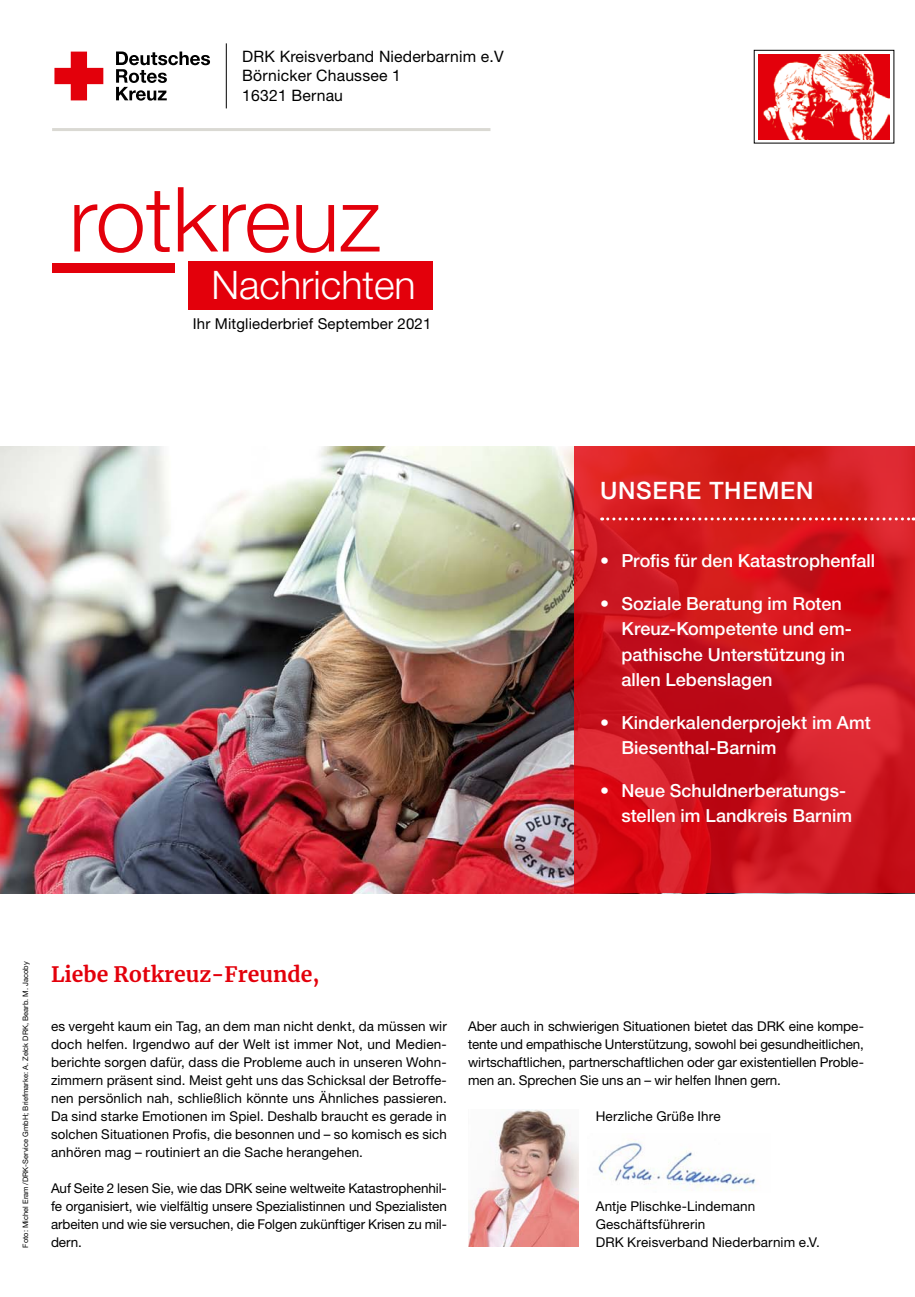
<style>
.page{position:relative;width:915px;height:1297px;background:#fff}
.page>*{position:absolute;margin:0;border:0;box-sizing:border-box;transform-origin:0 0}
.t1{font:300 90px "Helvetica Neue LT Std";color:#e3000b}
.t2{font:300 39.3px "Helvetica Neue LT Pro";color:#fff}
.t3{font:500 24px "Helvetica Neue LT Pro";letter-spacing:.03em;color:#fff}
.t4{font:700 21px "Merriweather";color:#e3000b}
.t5{font:500 18px/25.5px "Helvetica Neue LT Pro";color:#fff}
.t6{font:15.75px "Helvetica Neue LT Pro";letter-spacing:.01em;color:#000}
.t7{font:15px "Helvetica Neue LT Pro";letter-spacing:.01em;color:#000}
.MGB_Copy{font:13.5px/18px "Helvetica Neue LT Pro";letter-spacing:.005em;color:#000;text-align:justify}
.MGB_Fotocredits{font:7.5px "Helvetica Neue LT Pro";color:#000}
</style>
<div class="page">
<img style="left:0;top:446px;width:574px;height:447px">
<svg style="left:574px;top:446px;width:340px;height:447px;background:#cf161e"></svg>
<svg style="left:54px;top:52px;width:49px;height:48px"></svg>
<svg style="left:116px;top:52px;width:94px;height:49px"></svg>
<hr style="left:52px;top:128px;width:438px;height:3px;background:#dad9d3">
<hr style="left:226px;top:43px;width:1px;height:65px;background:#000">
<div style="left:188px;top:261px;width:244px;height:49px;background:#e3000b"></div>
<div style="left:52px;top:263px;width:122px;height:9px;background:#e3000b"></div>
<img style="left:468px;top:1109px;width:110px;height:138px">
<div style="left:753px;top:50px;width:140px;height:93px;border:1px solid #000"></div>
<svg style="left:601px;top:517px;width:312px;height:3px"></svg>
<img style="left:598px;top:1140px;width:158px;height:51px">
<img style="left:758px;top:54px;width:131px;height:85px">
<p class="t6" style="left:242px;top:47px;width:263px">DRK Kreisverband Niederbarnim e.V</p>
<p class="t6" style="left:242px;top:66px;width:160px">Börnicker Chaussee 1</p>
<p class="t6" style="left:242px;top:85px;width:102px">16321 Bernau</p>
<p class="t1" style="left:69px;top:164px;width:313px">rotkreuz</p>
<p class="t2" style="left:211px;top:261px;width:206px">Nachrichten</p>
<p class="t7" style="left:193px;top:314px;width:240px">Ihr Mitgliederbrief September 2021</p>
<p class="t3" style="left:600px;top:476px;width:215px">UNSERE THEMEN</p>
<p class="t5" style="left:600px;top:548px;width:276px">• Profis für den Katastrophenfall</p>
<p class="t5" style="left:621px;top:590px;width:230px;text-indent:-21px">• Soziale Beratung im Roten<br>Kreuz-Kompetente und em&shy;pathische Unterstützung in allen Lebenslagen</p>
<p class="t5" style="left:621px;top:709px;width:251px;text-indent:-21px">• Kinderkalenderprojekt im Amt<br>Biesenthal-Barnim</p>
<p class="t5" style="left:621px;top:777px;width:232px;text-indent:-21px">• Neue Schuldnerberatungs&shy;stellen im Landkreis Barnim</p>
<p class="MGB_Fotocredits" style="left:21px;top:1247px;width:287px;rotate:-90deg">Foto: Michel Eram/DRK-Service GmbH; Briefmarke: A. Zelck DRK, Bearb. M. Jacoby</p>
<p class="t4" style="left:51px;top:960px;width:270px">Liebe Rotkreuz-Freunde,</p>
<p class="MGB_Copy" style="left:51px;top:1016px;width:397px">es vergeht kaum ein Tag, an dem man nicht denkt, da müssen wir doch helfen. Irgendwo auf der Welt ist immer Not, und Medien&shy;berichte sorgen dafür, dass die Probleme auch in unseren Wohn&shy;zimmern präsent sind. Meist geht uns das Schicksal der Betroffe&shy;nen persönlich nah, schließlich könnte uns Ähnliches passieren.<br>Da sind starke Emotionen im Spiel. Deshalb braucht es gerade in solchen Situationen Profis, die besonnen und – so komisch es sich anhören mag – routiniert an die Sache herangehen.</p>
<p class="MGB_Copy" style="left:51px;top:1178px;width:397px">Auf Seite 2 lesen Sie, wie das DRK seine weltweite Katastrophenhil&shy;fe organisiert, wie vielfältig unsere Spezialistinnen und Spezialisten arbeiten und wie sie versuchen, die Folgen zukünftiger Krisen zu mil&shy;dern.</p>
<p class="MGB_Copy" style="left:468px;top:1016px;width:397px">Aber auch in schwierigen Situationen bietet das DRK eine kompe&shy;tente und empathische Unterstützung, sowohl bei gesundheitlichen, wirtschaftlichen, partnerschaftlichen oder gar existentiellen Proble&shy;men an. Sprechen Sie uns an – wir helfen Ihnen gern.</p>
<p class="MGB_Copy" style="left:595px;top:1106px;width:126px">Herzliche Grüße Ihre</p>
<p class="MGB_Copy" style="left:595px;top:1196px;width:161px">Antje Plischke-Lindemann</p>
<p class="MGB_Copy" style="left:595px;top:1214px;width:111px">Geschäftsführerin</p>
<p class="MGB_Copy" style="left:595px;top:1232px;width:226px">DRK Kreisverband Niederbarnim e.V.</p>
</div>
